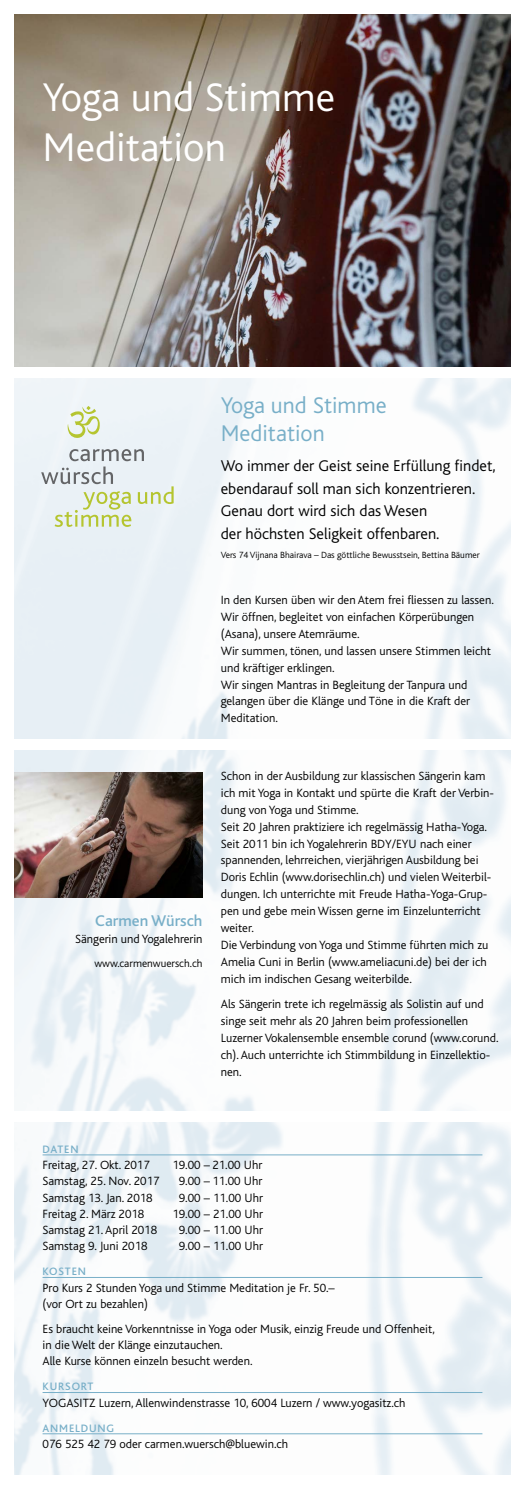
<style>
.page{position:relative;width:525px;height:1489px;background:#fff}
.page>*{position:absolute;margin:0;border:0;box-sizing:border-box;transform-origin:0 0}
.t1{font:300 41.88px/50.2px "Bliss";color:#fff}
.t2{font:300 23.75px/28.8px "Bliss";color:#78afc8}
.t3{font:300 16.25px/22.5px "Bliss";color:#000}
.t4{font:500 16.25px "Bliss";color:#78afc8}
.t5{font:300 12.5px/16.9px "Bliss";color:#000}
.t6{font:500 11.25px "Bliss";letter-spacing:.075em;color:#78afc8}
.t7{font:300 11.25px "Bliss";color:#000}
.t8{font:300 9.38px "Bliss";color:#000}
</style>
<div class="page">
<img style="left:14px;top:14px;width:496px;height:353px">
<img style="left:14px;top:378px;width:496px;height:1096px">
<img style="left:14px;top:772px;width:188px;height:125px">
<svg style="left:41px;top:449px;width:132px;height:78px;background:#dce3db"></svg>
<svg style="left:68px;top:406px;width:32px;height:32px"></svg>
<div style="left:8px;top:739px;width:508px;height:10px;background:#fff"></div>
<div style="left:9px;top:1111px;width:508px;height:10px;background:#fff"></div>
<hr style="left:43px;top:1154px;width:439px;height:1px;background:#78afc8">
<hr style="left:43px;top:1276px;width:439px;height:1px;background:#78afc8">
<hr style="left:43px;top:1391px;width:439px;height:1px;background:#78afc8">
<hr style="left:43px;top:1433px;width:439px;height:1px;background:#78afc8">
<h1 class="t1" style="left:43px;top:73px;width:294px">Yoga und Stimme<br>Meditation</h1>
<h2 class="t2" style="left:221px;top:391px;width:167px">Yoga und Stimme<br>Meditation</h2>
<h3 class="t3" style="left:221px;top:455px;width:276px">Wo immer der Geist seine Erfüllung findet, ebendarauf soll man sich konzentrieren.<br>Genau dort wird sich das Wesen<br>der höchsten Seligkeit offenbaren.</h3>
<p class="t8" style="left:221px;top:549px;width:260px">Vers 74 Vijnana Bhairava – Das göttliche Bewusstsein, Bettina Bäumer</p>
<p class="t5" style="left:221px;top:591px;width:274px">In den Kursen üben wir den Atem frei fliessen zu lassen.<br>Wir öffnen, begleitet von einfachen Körperübungen (Asana), unsere Atemräume.<br>Wir summen, tönen, und lassen unsere Stimmen leicht und kräftiger erklingen.<br>Wir singen Mantras in Begleitung der Tanpura und gelangen über die Klänge und Töne in die Kraft der Meditation.</p>
<h3 class="t4" style="left:95px;top:912px;width:109px">Carmen Würsch</h3>
<p class="t5" style="left:75px;top:930px;width:129px">Sängerin und Yogalehrerin</p>
<p class="t7" style="left:94px;top:956px;width:110px">www.carmenwuersch.ch</p>
<p class="t5" style="left:221px;top:767px;width:275px">Schon in der Ausbildung zur klassischen Sängerin kam ich mit Yoga in Kontakt und spürte die Kraft der Verbin&shy;dung von Yoga und Stimme.<br>Seit 20 Jahren praktiziere ich regelmässig Hatha-Yoga.<br>Seit 2011 bin ich Yogalehrerin BDY/EYU nach einer spannenden, lehrreichen, vierjährigen Ausbildung bei Doris Echlin (www.dorisechlin.ch) und vielen Weiterbil&shy;dungen. Ich unterrichte mit Freude Hatha-Yoga-Grup&shy;pen und gebe mein Wissen gerne im Einzelunterricht weiter.<br>Die Verbindung von Yoga und Stimme führten mich zu Amelia Cuni in Berlin (www.ameliacuni.de) bei der ich mich im indischen Gesang weiterbilde.</p>
<p class="t5" style="left:221px;top:995px;width:279px">Als Sängerin trete ich regelmässig als Solistin auf und singe seit mehr als 20 Jahren beim professionellen Luzerner Vokalensemble ensemble corund (www.corund. ch). Auch unterrichte ich Stimmbildung in Einzellektio&shy;nen.</p>
<p class="t6" style="left:43px;top:1143px;width:37px">DATEN</p>
<p class="t5" style="left:43px;top:1156px;width:109px">Freitag, 27. Okt. 2017</p>
<p class="t5" style="left:172px;top:1156px;width:91px">19.00 – 21.00 Uhr</p>
<p class="t5" style="left:43px;top:1172px;width:118px">Samstag, 25. Nov. 2017</p>
<p class="t5" style="left:179px;top:1172px;width:85px">9.00 – 11.00 Uhr</p>
<p class="t5" style="left:43px;top:1189px;width:111px">Samstag 13. Jan. 2018</p>
<p class="t5" style="left:179px;top:1189px;width:86px">9.00 – 11.00 Uhr</p>
<p class="t5" style="left:43px;top:1205px;width:103px">Freitag 2. März 2018</p>
<p class="t5" style="left:172px;top:1205px;width:92px">19.00 – 21.00 Uhr</p>
<p class="t5" style="left:43px;top:1221px;width:116px">Samstag 21. April 2018</p>
<p class="t5" style="left:179px;top:1221px;width:86px">9.00 – 11.00 Uhr</p>
<p class="t5" style="left:43px;top:1237px;width:106px">Samstag 9. Juni 2018</p>
<p class="t5" style="left:179px;top:1237px;width:86px">9.00 – 11.00 Uhr</p>
<p class="t6" style="left:43px;top:1265px;width:45px">KOSTEN</p>
<p class="t5" style="left:43px;top:1279px;width:294px;line-height:16.2px">Pro Kurs 2 Stunden Yoga und Stimme Meditation je Fr. 50.– (vor Ort zu bezahlen)</p>
<p class="t5" style="left:43px;top:1320px;width:393px;line-height:16.2px">Es braucht keine Vorkenntnisse in Yoga oder Musik, einzig Freude und Offenheit, in die Welt der Klänge einzutauchen.<br>Alle Kurse können einzeln besucht werden.</p>
<p class="t6" style="left:43px;top:1380px;width:52px">KURSORT</p>
<p class="t5" style="left:43px;top:1394px;width:364px">YOGASITZ Luzern, Allenwindenstrasse 10, 6004 Luzern / www.yogasitz.ch</p>
<p class="t6" style="left:43px;top:1421px;width:73px">ANMELDUNG</p>
<p class="t5" style="left:43px;top:1435px;width:247px">076 525 42 79 oder carmen.wuersch@bluewin.ch</p>
</div>
